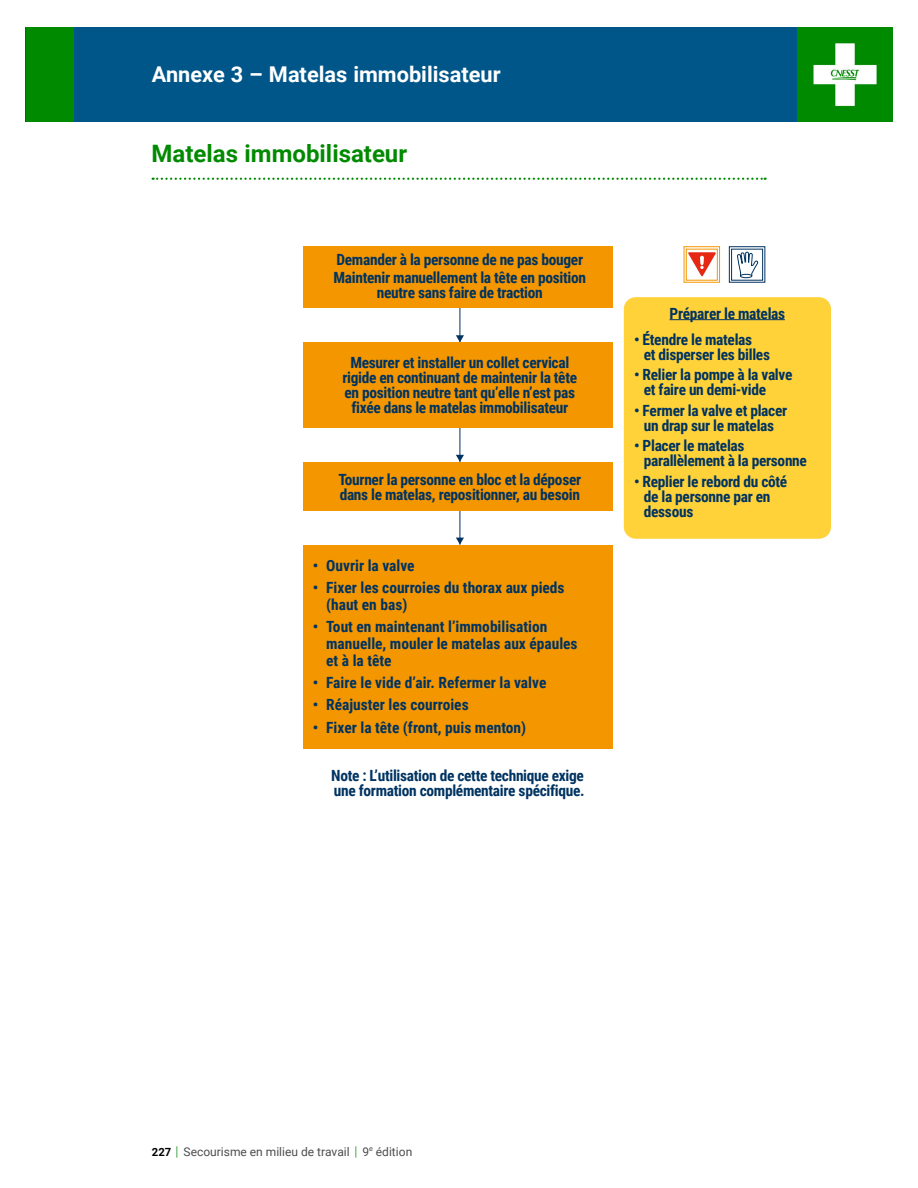
<style>
.page{position:relative;width:918px;height:1188px;background:#fff}
.page>*{position:absolute;margin:0;border:0;box-sizing:border-box;transform-origin:0 0}
.h3_-_Protocol_medica{font:700 24px "Roboto";color:#008a00}
.t1{font:700 21.75px "Roboto";color:#fff}
.t2{font:700 15.45px/15px "Roboto Condensed";letter-spacing:-.02em;color:#003361}
.t3{font:700 15.45px/16.8px "Roboto Condensed";color:#003361}
.t4{font:12px "Roboto";color:#4d4d4f}
.s1{font-weight:700;font-size:11.25px;color:#000}
.s2{font-weight:300;font-size:13.5px;color:#008a00}
</style>
<div class="page">
<div style="left:26px;top:27px;width:866px;height:95px;background:#005689"></div>
<img style="left:798px;top:27px;width:94px;height:94px">
<div style="left:26px;top:27px;width:48px;height:95px;background:#008a00"></div>
<svg style="left:153px;top:178px;width:613px;height:2px"></svg>
<svg style="left:686px;top:248px;width:32px;height:29px"></svg>
<div style="left:684px;top:246px;width:36px;height:37px;border:1px solid #f49600"></div>
<svg style="left:731px;top:248px;width:32px;height:31px"></svg>
<div style="left:729px;top:246px;width:36px;height:37px;border:1px solid #003361"></div>
<svg style="left:688px;top:252px;width:28px;height:24px"></svg>
<div style="left:686px;top:249px;width:32px;height:32px;border:1px solid #f49600"></div>
<div style="left:731px;top:249px;width:32px;height:32px;border:1px solid #003361"></div>
<svg style="left:737px;top:251px;width:21px;height:25px"></svg>
<div style="left:740px;top:274px;width:12px;height:4px;border:1px solid #003361;border-radius:50%"></div>
<hr style="left:459px;top:306px;width:1px;height:239px;background:#003361">
<svg style="left:456px;top:335px;width:8px;height:7px"></svg>
<svg style="left:456px;top:538px;width:8px;height:7px"></svg>
<svg style="left:456px;top:455px;width:8px;height:7px"></svg>
<div style="left:303px;top:247px;width:310px;height:61px;background:#f49600"></div>
<div style="left:303px;top:342px;width:310px;height:85px;background:#f49600"></div>
<div style="left:303px;top:545px;width:310px;height:203px;background:#f49600"></div>
<div style="left:303px;top:462px;width:310px;height:49px;background:#f49600"></div>
<div style="left:624px;top:297px;width:207px;height:242px;background:#ffd239;border-radius:12px"></div>
<hr style="left:670px;top:319px;width:115px;height:1px;background:#003361">
<h2 class="t1" style="left:152px;top:59px;width:350px">Annexe 3 – Matelas immobilisateur</h2>
<h2 class="h3_-_Protocol_medica" style="left:152px;top:137px;width:257px">Matelas immobilisateur</h2>
<p class="t2" style="left:334px;top:249px;width:254px;line-height:18.6px">Demander à la personne de ne pas bouger<br>Maintenir manuellement la tête en position</p>
<p class="t2" style="left:377px;top:285px;width:167px">neutre sans faire de traction</p>
<p class="t2" style="left:342px;top:354px;width:236px;text-align:center">Mesurer et installer un collet cervical rigide en continuant de maintenir la tête en position neutre tant qu’elle n’est pas fixée dans le matelas immobilisateur</p>
<p class="t2" style="left:338px;top:471px;width:244px">Tourner la personne en bloc et la déposer dans le matelas, repositionner, au besoin</p>
<p class="t3" style="left:313px;top:557px;width:103px">• Ouvrir la valve</p>
<p class="t3" style="left:326px;top:579px;width:240px;text-indent:-13px">• Fixer les courroies du thorax aux pieds (haut en bas)</p>
<p class="t3" style="left:326px;top:618px;width:253px;text-indent:-13px">• Tout en maintenant l’immobilisation manuelle, mouler le matelas aux épaules et à la tête</p>
<p class="t3" style="left:313px;top:674px;width:235px">• Faire le vide d’air. Refermer la valve</p>
<p class="t3" style="left:313px;top:696px;width:157px">• Réajuster les courroies</p>
<p class="t3" style="left:313px;top:718px;width:215px">• Fixer la tête (front, puis menton)</p>
<p class="t2" style="left:331px;top:767px;width:255px">Note : L’utilisation de cette technique exige une formation complémentaire spécifique.</p>
<p class="t2" style="left:670px;top:305px;width:117px">Préparer le matelas</p>
<p class="t2" style="left:644px;top:331px;width:128px;text-indent:-10px">• Étendre le matelas<br>et disperser les billes</p>
<p class="t2" style="left:644px;top:367px;width:150px;text-indent:-10px">• Relier la pompe à la valve et faire un demi-vide</p>
<p class="t2" style="left:634px;top:402px;width:155px;text-align:center">• Fermer la valve et placer un drap sur le matelas</p>
<p class="t2" style="left:644px;top:438px;width:165px;text-indent:-10px">• Placer le matelas parallèlement à la personne</p>
<p class="t2" style="left:644px;top:473px;width:145px;text-indent:-10px">• Replier le rebord du côté de la personne par en dessous</p>
<p class="t4" style="left:152px;top:1143px;width:262px"><span class="s1">227</span> <span class="s2">|</span> Secourisme en milieu de travail <span class="s2">|</span> 9<sup>e</sup> édition</p>
</div>
